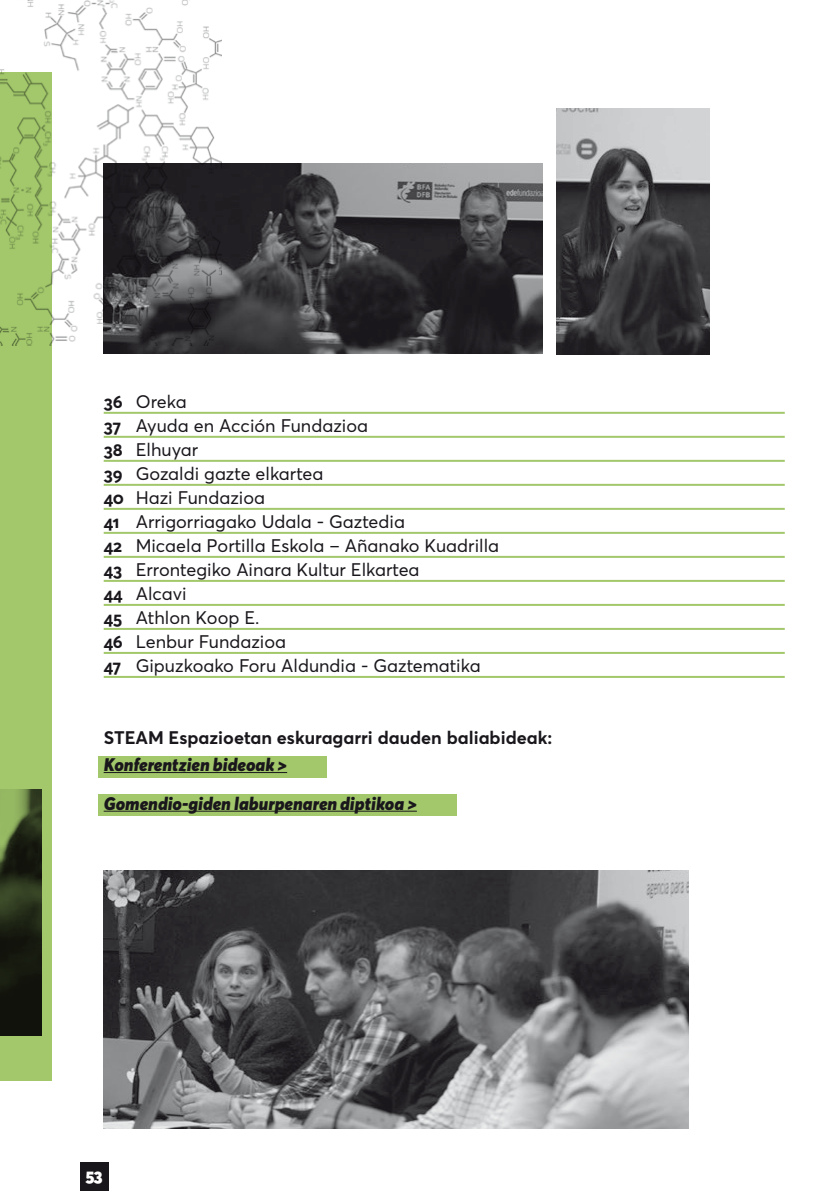
<style>
.page{position:relative;width:840px;height:1191px;background:#fff}
.page>*{position:absolute;margin:0;border:0;box-sizing:border-box;transform-origin:0 0}
.t1{font:18px/24px "Averta";color:#1a171c}
.t2{font:italic 900 18px/38.6px "Averta";color:#1a171c}
.t3{font:700 18px "Averta";color:#1a171c}
.t4{font:900 18px "Averta";color:#fff}
.s1{font-weight:700}
</style>
<div class="page">
<hr style="left:104px;top:412px;width:680px;height:2px;background:#a2c86b">
<hr style="left:104px;top:436px;width:680px;height:2px;background:#a2c86b">
<hr style="left:104px;top:460px;width:680px;height:2px;background:#a2c86b">
<hr style="left:104px;top:484px;width:680px;height:2px;background:#a2c86b">
<hr style="left:104px;top:508px;width:680px;height:2px;background:#a2c86b">
<hr style="left:104px;top:532px;width:680px;height:2px;background:#a2c86b">
<hr style="left:104px;top:556px;width:680px;height:2px;background:#a2c86b">
<hr style="left:104px;top:580px;width:680px;height:2px;background:#a2c86b">
<hr style="left:104px;top:604px;width:680px;height:2px;background:#a2c86b">
<hr style="left:104px;top:628px;width:680px;height:2px;background:#a2c86b">
<hr style="left:104px;top:652px;width:680px;height:2px;background:#a2c86b">
<hr style="left:104px;top:676px;width:680px;height:2px;background:#a2c86b">
<div style="left:98px;top:756px;width:229px;height:21px;background:#a2c86b"></div>
<hr style="left:104px;top:772px;width:183px;height:1px;background:#1a171c">
<div style="left:98px;top:794px;width:358px;height:22px;background:#a2c86b"></div>
<hr style="left:104px;top:811px;width:312px;height:1px;background:#1a171c">
<img style="left:104px;top:870px;width:583px;height:258px">
<img style="left:104px;top:163px;width:438px;height:191px">
<img style="left:556px;top:108px;width:153px;height:247px">
<svg style="left:0;top:346px;width:51px;height:734px;background:#809e55"></svg>
<img style="left:0;top:0;width:221px;height:346px">
<div style="left:80px;top:1162px;width:28px;height:29px;background:#1a171c"></div>
<p class="t1" style="left:104px;top:390px;width:397px"><span class="s1">36</span> Oreka<br><span class="s1">37</span> Ayuda en Acción Fundazioa<br><span class="s1">38</span> Elhuyar<br><span class="s1">39</span> Gozaldi gazte elkartea<br><span class="s1">40</span> Hazi Fundazioa<br><span class="s1">41</span> Arrigorriagako Udala - Gaztedia<br><span class="s1">42</span> Micaela Portilla Eskola – Añanako Kuadrilla<br><span class="s1">43</span> Errontegiko Ainara Kultur Elkartea<br><span class="s1">44</span> Alcavi<br><span class="s1">45</span> Athlon Koop E.<br><span class="s1">46</span> Lenbur Fundazioa<br><span class="s1">47</span> Gipuzkoako Foru Aldundia - Gaztematika</p>
<p class="t3" style="left:104px;top:726px;width:450px">STEAM Espazioetan eskuragarri dauden baliabideak:</p>
<p class="t2" style="left:104px;top:747px;width:314px">Konferentzien bideoak &gt;<br>Gomendio-giden laburpenaren diptikoa &gt;</p>
<p class="t4" style="left:85px;top:1162px;width:19px">53</p>
</div>
